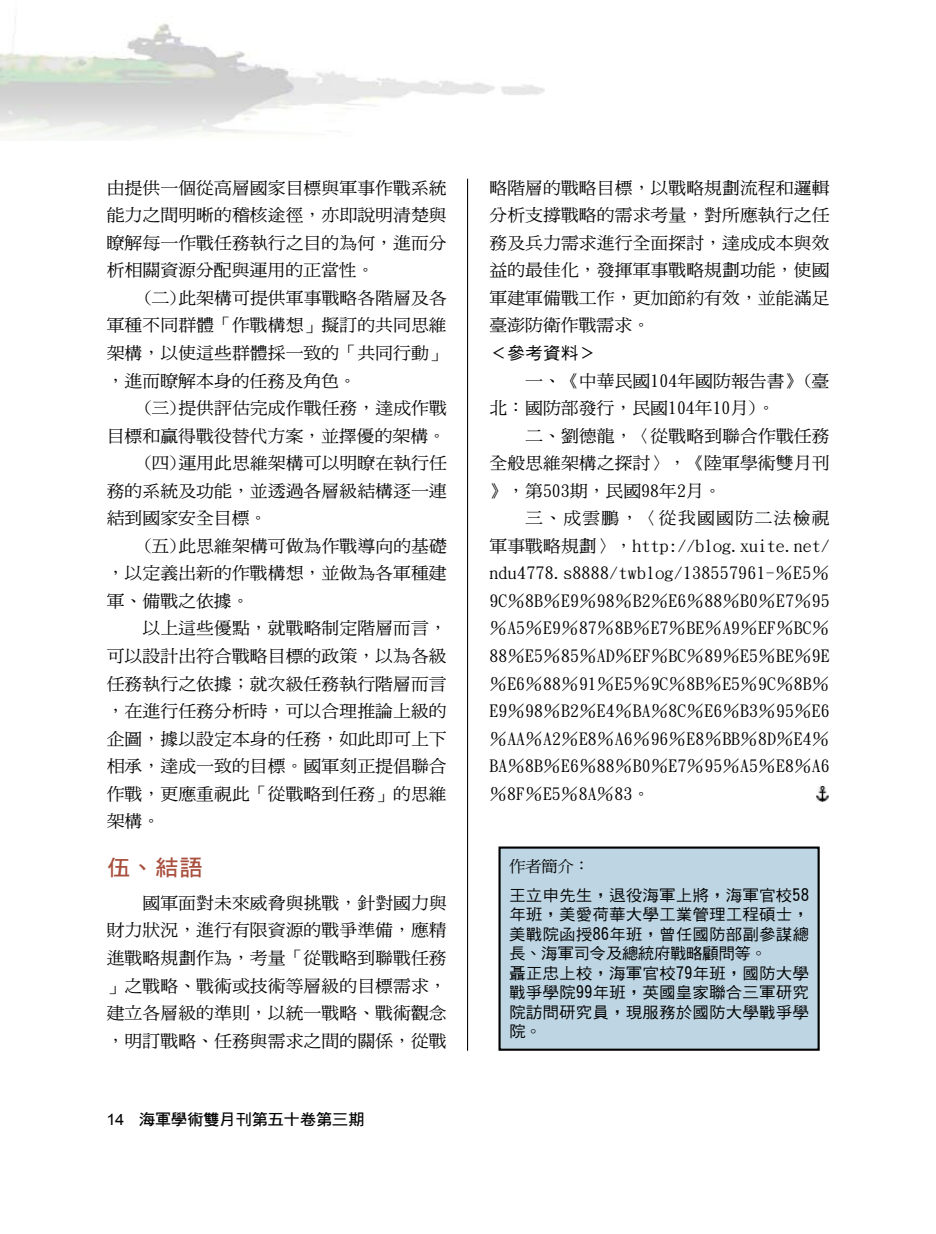
<style>
.page{position:relative;width:936px;height:1234px;background:#fff}
.page>*{position:absolute;margin:0;border:0;box-sizing:border-box;transform-origin:0 0}
.t1{font:22.2px "DF Hei Bd HK BF";color:#a84f3d;scale:1.05 1}
.t2{font:16.95px/27.6px "DF Ming Md HK BF";color:#000;text-align:justify;scale:1.05 1}
.t3{font:16.95px "DF Hei Md HK BF";color:#000;scale:1.05 1}
.t4{font:15.6px/19.5px "DF Hei Md HK BF";letter-spacing:.01em;color:#000;scale:1.05 1}
.t5{font:15.6px "DF Hei Bd HK BF";letter-spacing:-.025em;color:#000;scale:1.05 1}
.t6{font:15.6px "DF Ming Md HK BF";color:#000;scale:1.05 1}
.s1{font-family:"Arial"}
</style>
<div class="page">
<img style="left:0;top:17px;width:545px;height:121px">
<hr style="left:467px;top:179px;width:1px;height:871px;background:#000">
<div style="left:499px;top:847px;width:319px;height:202px;background:#bed6e3"></div>
<div style="left:498px;top:846px;width:321px;height:204px;border:2px solid #000"></div>
<img style="left:816px;top:786px;width:12px;height:15px">
<p class="t2" style="left:107px;top:174px;width:325px">由提供一個從高層國家目標與軍事作戰系統能力之間明晰的稽核途徑，亦即說明清楚與瞭解每一作戰任務執行之目的為何，進而分析相關資源分配與運用的正當性。</p>
<p class="t2" style="left:107px;top:284px;width:325px;text-indent:36px">(二)此架構可提供軍事戰略各階層及各軍種不同群體「作戰構想」擬訂的共同思維架構，以使這些群體採一致的「共同行動」，進而瞭解本身的任務及角色。</p>
<p class="t2" style="left:142px;top:394px;width:291px">(三)提供評估完成作戰任務，達成作戰</p>
<p class="t2" style="left:107px;top:421px;width:324px">目標和贏得戰役替代方案，並擇優的架構。</p>
<p class="t2" style="left:142px;top:449px;width:291px">(四)運用此思維架構可以明瞭在執行任</p>
<p class="t2" style="left:107px;top:476px;width:325px">務的系統及功能，並透過各層級結構逐一連</p>
<p class="t2" style="left:107px;top:504px;width:154px">結到國家安全目標。</p>
<p class="t2" style="left:142px;top:532px;width:291px">(五)此思維架構可做為作戰導向的基礎</p>
<p class="t2" style="left:107px;top:559px;width:325px">，以定義出新的作戰構想，並做為各軍種建</p>
<p class="t2" style="left:107px;top:587px;width:137px">軍、備戰之依據。</p>
<p class="t2" style="left:142px;top:614px;width:291px">以上這些優點，就戰略制定階層而言，</p>
<p class="t2" style="left:107px;top:642px;width:325px">可以設計出符合戰略目標的政策，以為各級</p>
<p class="t2" style="left:107px;top:669px;width:325px">任務執行之依據；就次級任務執行階層而言</p>
<p class="t2" style="left:107px;top:697px;width:325px">，在進行任務分析時，可以合理推論上級的</p>
<p class="t2" style="left:107px;top:724px;width:325px">企圖，據以設定本身的任務，如此即可上下</p>
<p class="t2" style="left:107px;top:752px;width:325px">相承，達成一致的目標。國軍刻正提倡聯合</p>
<p class="t2" style="left:107px;top:779px;width:325px">作戰，更應重視此「從戰略到任務」的思維</p>
<p class="t2" style="left:107px;top:807px;width:53px">架構。</p>
<h1 class="t1" style="left:107px;top:855px;width:93px">伍、結語</h1>
<p class="t2" style="left:107px;top:888px;width:325px;text-indent:36px">國軍面對未來威脅與挑戰，針對國力與財力狀況，進行有限資源的戰爭準備，應精進戰略規劃作為，考量「從戰略到聯戰任務」之戰略、戰術或技術等層級的目標需求，建立各層級的準則，以統一戰略、戰術觀念，明訂戰略、任務與需求之間的關係，從戰</p>
<p class="t5" style="left:106px;top:1111px;width:247px"><span class="s1">14</span> 海軍學術雙月刊第五十卷第三期</p>
<p class="t2" style="left:489px;top:174px;width:325px">略階層的戰略目標，以戰略規劃流程和邏輯分析支撐戰略的需求考量，對所應執行之任務及兵力需求進行全面探討，達成成本與效益的最佳化，發揮軍事戰略規劃功能，使國軍建軍備戰工作，更加節約有效，並能滿足臺澎防衛作戰需求。</p>
<p class="t3" style="left:489px;top:344px;width:103px">＜參考資料＞</p>
<p class="t2" style="left:489px;top:366px;width:325px;text-indent:36px">一、《中華民國104年國防報告書》(臺北：國防部發行，民國104年10月)。</p>
<p class="t2" style="left:489px;top:422px;width:325px;text-indent:36px">二、劉德龍，〈從戰略到聯合作戰任務全般思維架構之探討〉，《陸軍學術雙月刊》，第503期，民國98年2月。</p>
<p class="t2" style="left:489px;top:504px;width:325px;text-indent:36px">三、成雲鵬，〈從我國國防二法檢視軍事戰略規劃〉，http://blog.xuite.net/ ndu4778.s8888/twblog/138557961-％E5％9C％8B％E9％98％B2％E6％88％B0％E7％95％A5％E9％87％8B％E7％BE％A9％EF％BC％88％E5％85％AD％EF％BC％89％E5％BE％9E％E6％88％91％E5％9C％8B％E5％9C％8B％E9％98％B2％E4％BA％8C％E6％B3％95％E6％AA％A2％E8％A6％96％E8％BB％8D％E4％BA％8B％E6％88％B0％E7％95％A5％E8％A6％8F％E5％8A％83。</p>
<p class="t6" style="left:509px;top:857px;width:78px">作者簡介：</p>
<p class="t4" style="left:509px;top:884px;width:287px">王立申先生，退役海軍上將，海軍官校58年班，美愛荷華大學工業管理工程碩士，美戰院函授86年班，曾任國防部副參謀總長、海軍司令及總統府戰略顧問等。<br>聶正忠上校，海軍官校79年班，國防大學戰爭學院99年班，英國皇家聯合三軍研究院訪問研究員，現服務於國防大學戰爭學院。</p>
</div>
